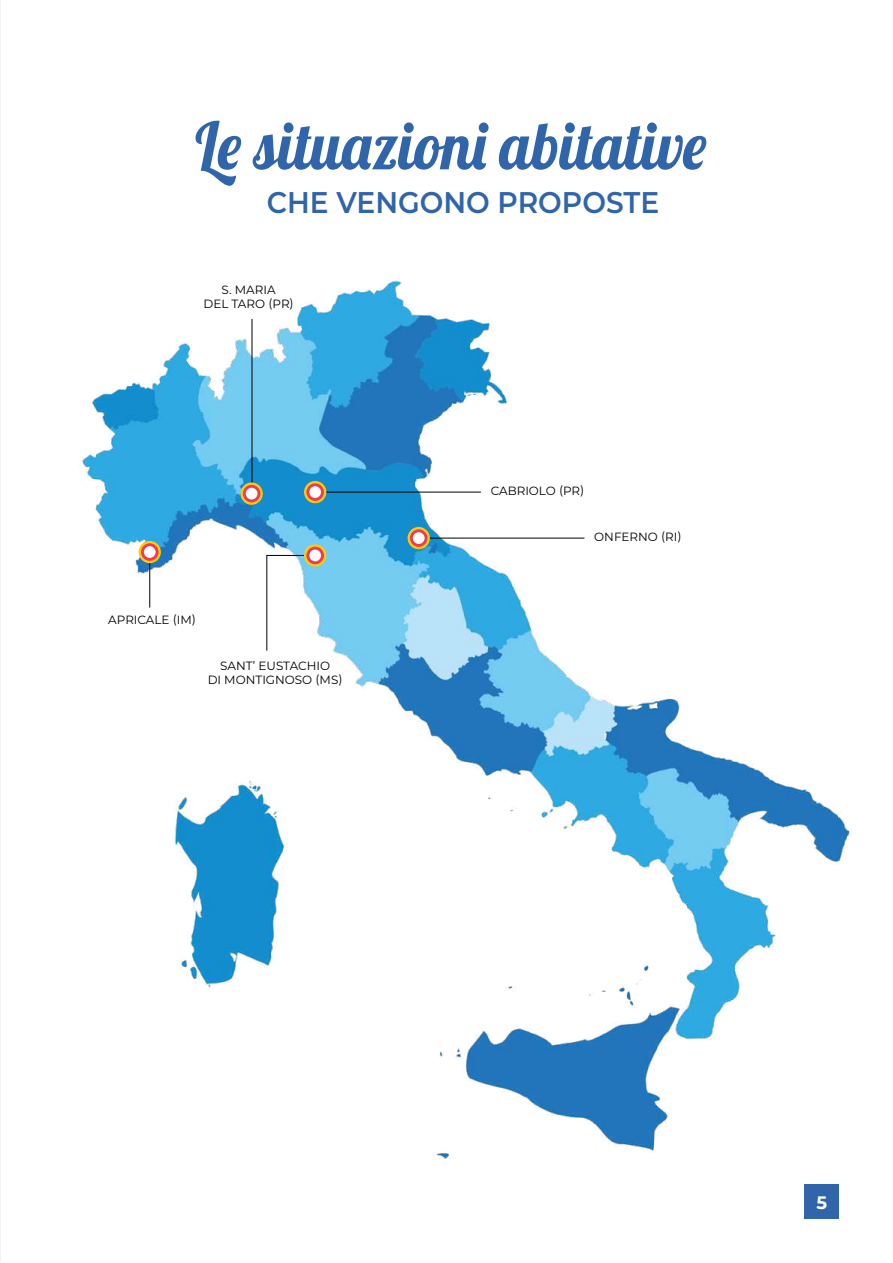
<style>
.page{position:relative;width:893px;height:1263px;background:#fff}
.page>*{position:absolute;margin:0;border:0;box-sizing:border-box;transform-origin:0 0}
.t1{font:65.7px "Lobster 1.4";color:#3165aa;scale:.94 1}
.t2{font:600 29.85px "Montserrat";color:#3165aa;scale:.94 1}
.t3{font:700 18px "Montserrat";color:#fff}
.t4{font:12px/14.4px "Montserrat";color:#000;text-align:center}
</style>
<div class="page">
<hr style="left:0;top:0;width:1px;height:1261px;background:#f5f2f1">
<img style="left:82px;top:280px;width:770px;height:939px">
<hr style="left:317px;top:492px;width:164px;height:1px;background:#000">
<hr style="left:421px;top:538px;width:163px;height:1px;background:#000">
<svg style="left:304px;top:481px;width:22px;height:22px"></svg>
<div style="left:308px;top:485px;width:14px;height:14px;background:#fff;border-radius:50%"></div>
<div style="left:306px;top:483px;width:18px;height:18px;border:3px solid #f23859;border-radius:50%"></div>
<svg style="left:408px;top:527px;width:22px;height:22px"></svg>
<div style="left:411px;top:531px;width:15px;height:14px;background:#fff;border-radius:50%"></div>
<div style="left:410px;top:529px;width:17px;height:18px;border:3px solid #f23859;border-radius:50%"></div>
<svg style="left:266px;top:555px;width:50px;height:96px"></svg>
<hr style="left:252px;top:319px;width:1px;height:173px;background:#000">
<svg style="left:304px;top:544px;width:22px;height:23px"></svg>
<div style="left:308px;top:548px;width:14px;height:15px;background:#fff;border-radius:50%"></div>
<div style="left:306px;top:547px;width:18px;height:17px;border:3px solid #f23859;border-radius:50%"></div>
<hr style="left:149px;top:552px;width:1px;height:56px;background:#000">
<svg style="left:139px;top:541px;width:22px;height:22px"></svg>
<div style="left:142px;top:545px;width:15px;height:14px;background:#fff;border-radius:50%"></div>
<div style="left:141px;top:543px;width:18px;height:18px;border:3px solid #f23859;border-radius:50%"></div>
<svg style="left:240px;top:482px;width:23px;height:23px"></svg>
<div style="left:244px;top:486px;width:15px;height:15px;background:#fff;border-radius:50%"></div>
<div style="left:243px;top:485px;width:17px;height:17px;border:3px solid #f23859;border-radius:50%"></div>
<h1 class="t1" style="left:195px;top:104px;width:545px">Le situazioni abitative</h1>
<h2 class="t2" style="left:267px;top:181px;width:419px">CHE VENGONO PROPOSTE</h2>
<p class="t4" style="left:203px;top:282px;width:92px">S. MARIA<br>DEL TARO (PR)</p>
<p class="t4" style="left:108px;top:612px;width:89px">APRICALE (IM)</p>
<p class="t4" style="left:208px;top:658px;width:136px">SANT’ EUSTACHIO<br>DI MONTIGNOSO (MS)</p>
<p class="t4" style="left:491px;top:483px;width:95px">CABRIOLO (PR)</p>
<p class="t4" style="left:594px;top:529px;width:89px">ONFERNO (RI)</p>
<h3 class="t3" style="left:817px;top:1189px;width:12px">5</h3>
</div>
